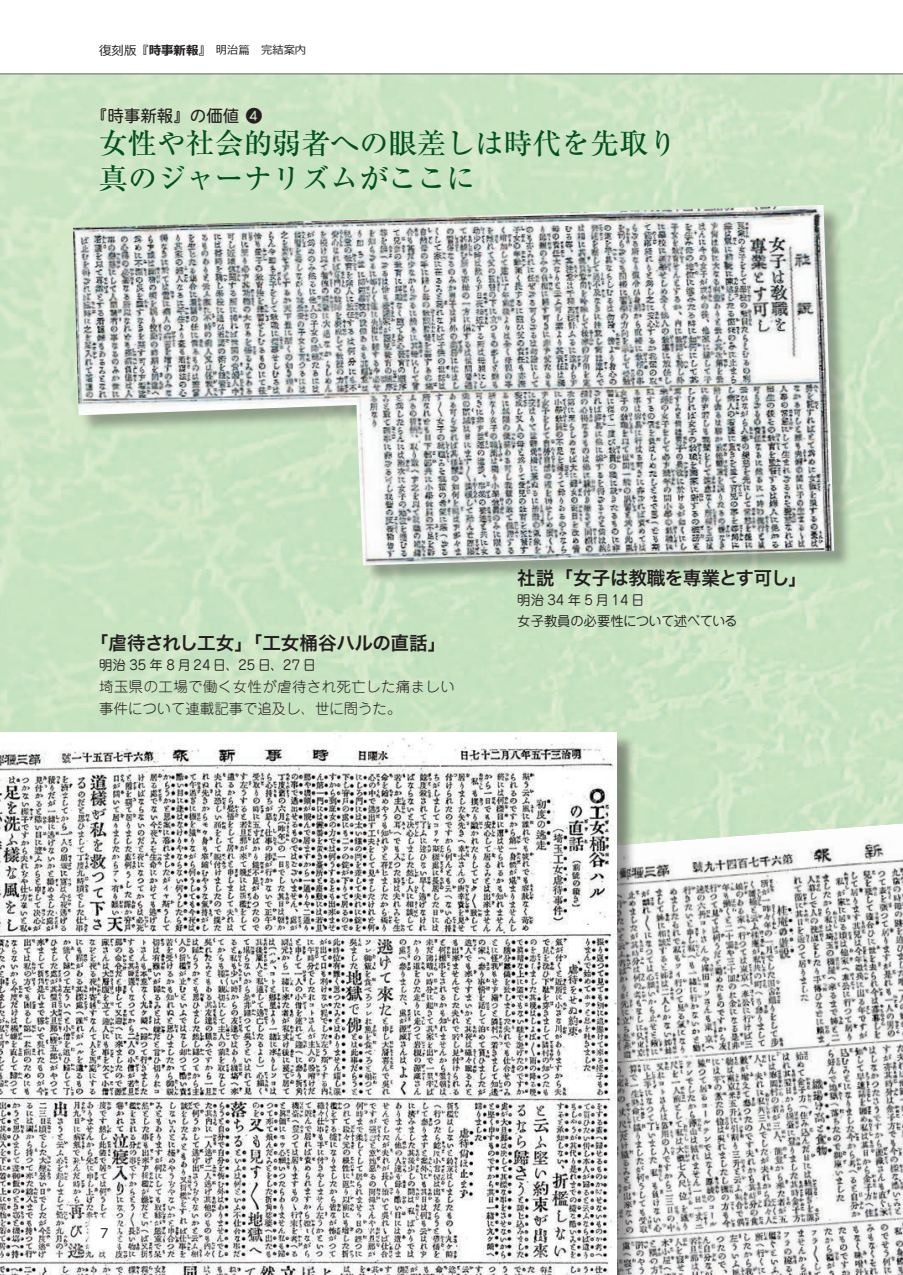
<style>
.page{position:relative;width:903px;height:1275px;background:#fff}
.page>*{position:absolute;margin:0;border:0;box-sizing:border-box;transform-origin:0 0}
.t1{font:500 28.88px/35px "Ryumin Pro";color:#00511f}
.t2{font:18.55px "Hiragino Sans W6";letter-spacing:-.015em;color:#231f20}
.t3{font:16.45px "Heisei Maru Go Std W4";color:#231f20}
.t4{font:300 14.35px/21.7px "Jun 101 Pro";letter-spacing:.03em;color:#231f20}
.t5{font:13.47px/21.7px "Jun 201 Pro";color:#231f20}
.t6{font:13.47px "Meiryo";color:#231f20}
.t7{font:11.2px "Meiryo";color:#231f20}
.s1{font-size:12.42px}
.s2{font-weight:700;font-size:12.42px}
</style>
<div class="page">
<div style="left:529px;top:796px;width:374px;height:479px;background:#231f20;opacity:.45"></div>
<img style="left:636px;top:823px;width:267px;height:452px">
<div style="left:0;top:735px;width:636px;height:540px;background:#231f20;opacity:.45"></div>
<img style="left:0;top:732px;width:617px;height:543px">
<div style="left:75px;top:207px;width:778px;height:377px;background:#231f20;opacity:.35"></div>
<img style="left:73px;top:205px;width:761px;height:360px">
<div style="left:87px;top:1217px;width:32px;height:35px;background:#fff"></div>
<p class="t7" style="left:99px;top:42px;width:208px"><span class="s1">復刻版</span><span class="s2">『時事新報』</span>　明治篇　完結案内</p>
<p class="t3" style="left:91px;top:105px;width:173px">『時事新報』の価値 4</p>
<h1 class="t1" style="left:99px;top:123px;width:579px">女性や社会的弱者への眼差しは時代を先取り真のジャーナリズムがここに</h1>
<h2 class="t2" style="left:90px;top:626px;width:358px">「虐待されし工女」「工女桶谷ハルの直話「</h2>
<p class="t5" style="left:99px;top:652px;width:218px">明治 35 年 8 月 24 日、25 日、27 日</p>
<p class="t4" style="left:99px;top:674px;width:357px">埼玉県の工場で働く女性が虐待され死亡した痛ましい事件について連載記事で追及し、世に問うた。</p>
<h2 class="t2" style="left:517px;top:561px;width:291px">社説「女子は教職を専業とす可し「</h2>
<p class="t5" style="left:517px;top:587px;width:222px">明治34年5月14日<br>女子教員の必要性について述べている</p>
<p class="t6" style="left:100px;top:1223px;width:10px">7</p>
</div>
